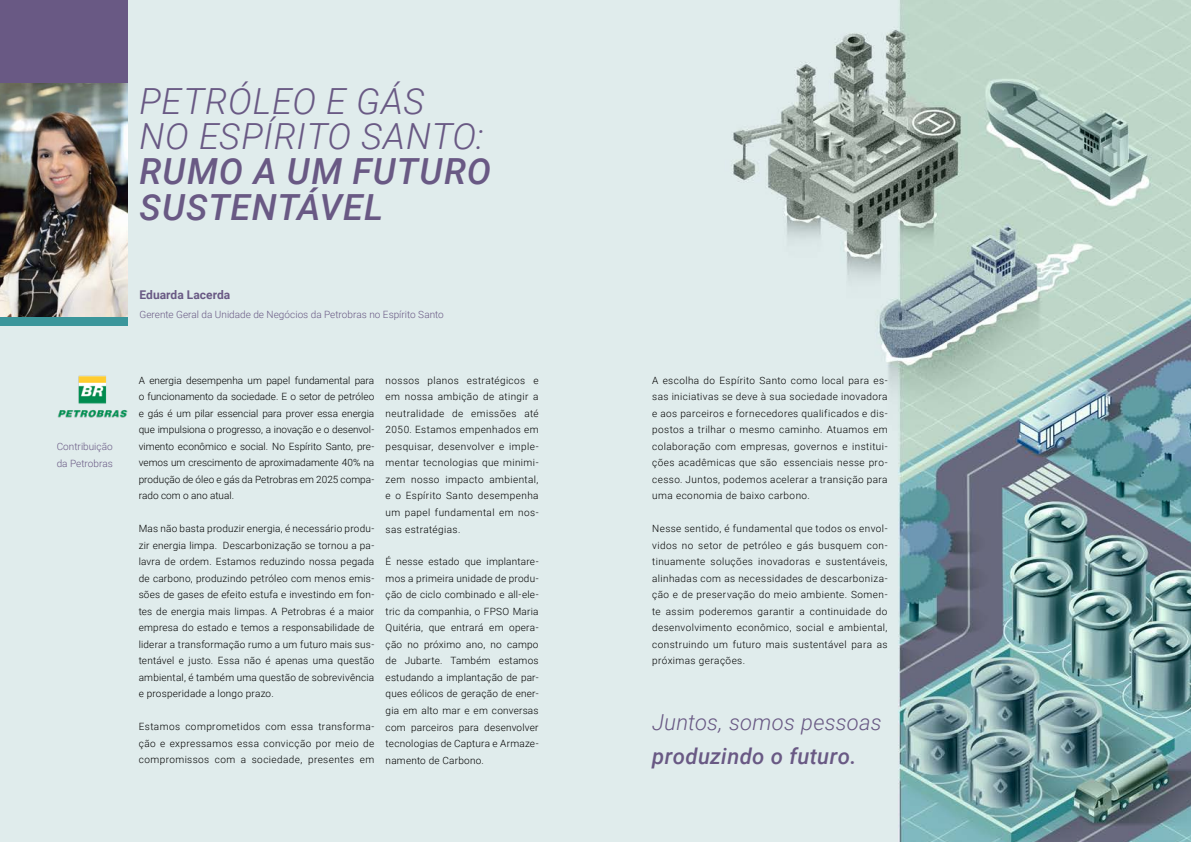
<style>
.page{position:relative;width:1191px;height:842px;background:#fff}
.page>*{position:absolute;margin:0;border:0;box-sizing:border-box;transform-origin:0 0}
.t1{font:italic 300 36px/35.1px "Roboto";letter-spacing:.02em;color:#695984}
.t2{font:italic 500 36px/35.1px "Roboto";letter-spacing:.03em;color:#695984}
.t3{font:italic 300 22px "Roboto";letter-spacing:.01em;color:#695984}
.t4{font:italic 500 22px "Roboto";letter-spacing:.02em;color:#695984}
.t5{font:700 12px "Roboto";color:#695984}
.t6{font:300 10px/16.6px "Roboto";letter-spacing:.035em;color:#000;text-align:justify}
.t7{font:300 10px/16.5px "Roboto";color:#695984}
</style>
<div class="page">
<img style="left:0;top:0;width:1191px;height:842px">
<div style="left:0;top:0;width:127px;height:326px;background:#695984"></div>
<img style="left:0;top:84px;width:127px;height:233px">
<div style="left:0;top:317px;width:127px;height:9px;background:#3b969b"></div>
<img style="left:50px;top:354px;width:85px;height:85px">
<h1 class="t1" style="left:139px;top:83px;width:346px">PETRÓLEO E GÁS<br>NO ESPÍRITO SANTO:</h1>
<h1 class="t2" style="left:139px;top:153px;width:353px">RUMO A UM FUTURO<br>SUSTENTÁVEL</h1>
<p class="t7" style="left:57px;top:438px;width:58px">Contribuição da Petrobras</p>
<p class="t5" style="left:139px;top:286px;width:92px">Eduarda Lacerda</p>
<p class="t7" style="left:139px;top:306px;width:306px">Gerente Geral da Unidade de Negócios da Petrobras no Espírito Santo</p>
<p class="t6" style="left:139px;top:371px;width:237px">A energia desempenha um papel fundamental para o funcionamento da sociedade. E o setor de petróleo e gás é um pilar essencial para prover essa energia que impulsiona o progresso, a inovação e o desenvol&shy;vimento econômico e social. No Espírito Santo, pre&shy;vemos um crescimento de aproximadamente 40% na produção de óleo e gás da Petrobras em 2025 compa&shy;rado com o ano atual.</p>
<p class="t6" style="left:139px;top:520px;width:237px">Mas não basta produzir energia, é necessário produ&shy;zir energia limpa. Descarbonização se tornou a pa&shy;lavra de ordem. Estamos reduzindo nossa pegada de carbono, produzindo petróleo com menos emis&shy;sões de gases de efeito estufa e investindo em fon&shy;tes de energia mais limpas. A Petrobras é a maior empresa do estado e temos a responsabilidade de liderar a transformação rumo a um futuro mais sus&shy;tentável e justo. Essa não é apenas uma questão ambiental, é também uma questão de sobrevivência e prosperidade a longo prazo.</p>
<p class="t6" style="left:139px;top:718px;width:237px">Estamos comprometidos com essa transforma&shy;ção e expressamos essa convicção por meio de compromissos com a sociedade, presentes em</p>
<p class="t6" style="left:386px;top:371px;width:154px">nossos planos estratégicos e em nossa ambição de atingir a neutralidade de emissões até 2050. Estamos empenhados em pesquisar, desenvolver e imple&shy;mentar tecnologias que minimi&shy;zem nosso impacto ambiental, e o Espírito Santo desempenha um papel fundamental em nos&shy;sas estratégias.</p>
<p class="t6" style="left:386px;top:553px;width:154px">É nesse estado que implantare&shy;mos a primeira unidade de produ&shy;ção de ciclo combinado e all-ele&shy;tric da companhia, o FPSO Maria Quitéria, que entrará em opera&shy;ção no próximo ano, no campo de Jubarte. Também estamos estudando a implantação de par&shy;ques eólicos de geração de ener&shy;gia em alto mar e em conversas com parceiros para desenvolver tecnologias de Captura e Armaze&shy;namento de Carbono.</p>
<p class="t6" style="left:652px;top:371px;width:237px">A escolha do Espírito Santo como local para es&shy;sas iniciativas se deve à sua sociedade inovadora e aos parceiros e fornecedores qualificados e dis&shy;postos a trilhar o mesmo caminho. Atuamos em colaboração com empresas, governos e institui&shy;ções acadêmicas que são essenciais nesse pro&shy;cesso. Juntos, podemos acelerar a transição para uma economia de baixo carbono.</p>
<p class="t6" style="left:652px;top:520px;width:237px">Nesse sentido, é fundamental que todos os envol&shy;vidos no setor de petróleo e gás busquem con&shy;tinuamente soluções inovadoras e sustentáveis, alinhadas com as necessidades de descarboniza&shy;ção e de preservação do meio ambiente. Somen&shy;te assim poderemos garantir a continuidade do desenvolvimento econômico, social e ambiental, construindo um futuro mais sustentável para as próximas gerações.</p>
<h2 class="t3" style="left:652px;top:707px;width:231px">Juntos, somos pessoas</h2>
<h2 class="t4" style="left:652px;top:740px;width:206px">produzindo o futuro.</h2>
</div>
